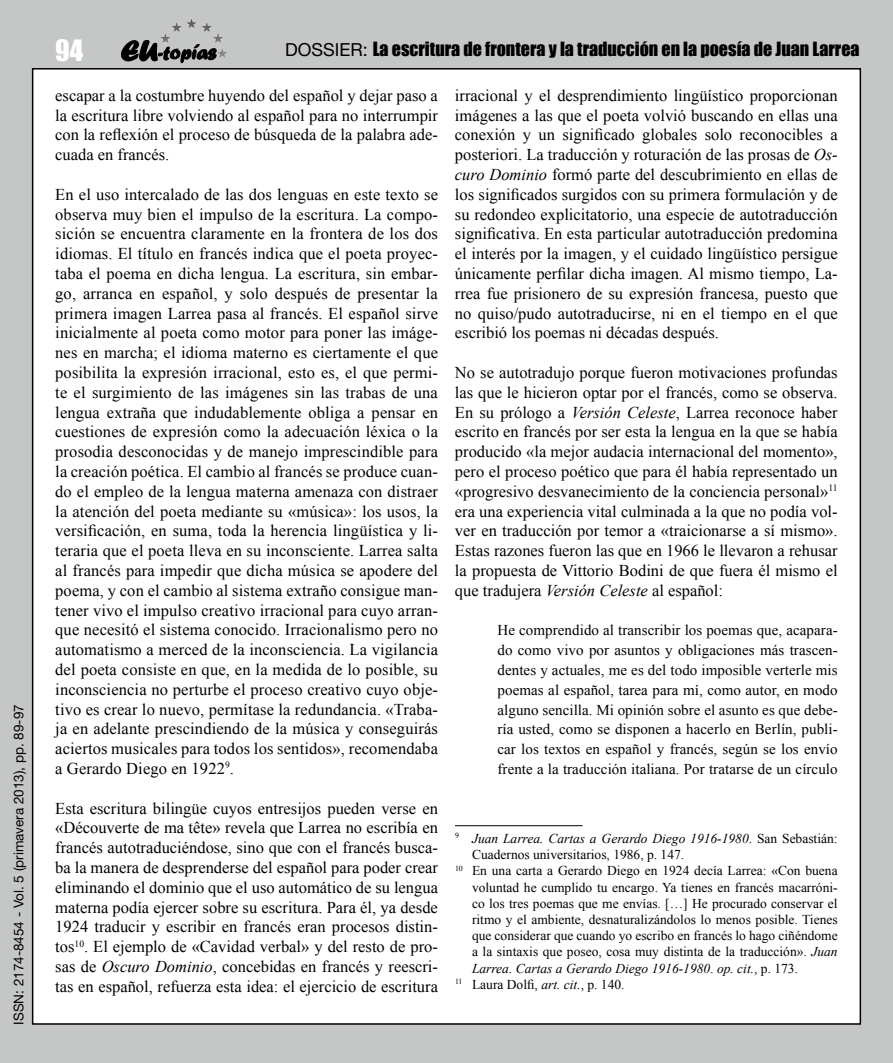
<style>
.page{position:relative;width:893px;height:1063px;background:#c5c6c6}
.page>*{position:absolute;margin:0;border:0;box-sizing:border-box;transform-origin:0 0}
.t1{font:27px "Impact";color:#fff}
.t2{font:18px "Impact";color:#000}
.t3{font:16.5px/19.8px "Times New Roman";color:#000;text-align:justify}
.t4{font:15px/19.8px "Times New Roman";letter-spacing:.005em;color:#000;text-align:justify}
.t5{font:13.5px "Times New Roman";color:#000}
.t6{font:italic 13.5px "Times New Roman";color:#000}
.t7{font:13.5px "Helvetica Neue";color:#000}
.s1{font-family:"Helvetica Neue"}
.s2{font-style:italic}
.s3{font-style:normal}
</style>
<div class="page">
<div style="left:33px;top:69px;width:827px;height:955px;background:#fff"></div>
<svg style="left:121px;top:40px;width:95px;height:23px"></svg>
<hr style="left:161px;top:19px;width:66px;height:1px;background:#575757">
<hr style="left:161px;top:20px;width:66px;height:1px;background:#585858">
<hr style="left:161px;top:21px;width:66px;height:1px;background:#595959">
<hr style="left:161px;top:22px;width:66px;height:1px;background:#5b5b5a">
<hr style="left:161px;top:23px;width:66px;height:1px;background:#5c5c5b">
<hr style="left:161px;top:24px;width:66px;height:1px;background:#5e5e5d">
<hr style="left:161px;top:25px;width:66px;height:1px;background:#5f5f5e">
<hr style="left:161px;top:26px;width:66px;height:1px;background:#616160">
<hr style="left:161px;top:27px;width:66px;height:1px;background:#626261">
<hr style="left:161px;top:28px;width:66px;height:1px;background:#646463">
<hr style="left:161px;top:29px;width:66px;height:1px;background:#656564">
<hr style="left:161px;top:30px;width:66px;height:1px;background:#666665">
<hr style="left:161px;top:31px;width:66px;height:1px;background:#686867">
<hr style="left:161px;top:32px;width:66px;height:1px;background:#696968">
<hr style="left:161px;top:33px;width:66px;height:1px;background:#6b6b6a">
<hr style="left:161px;top:34px;width:66px;height:1px;background:#6c6c6b">
<hr style="left:161px;top:35px;width:66px;height:1px;background:#6d6d6d">
<hr style="left:161px;top:36px;width:66px;height:1px;background:#6e6e6e">
<hr style="left:161px;top:37px;width:66px;height:1px;background:#707070">
<hr style="left:161px;top:38px;width:66px;height:1px;background:#717171">
<hr style="left:161px;top:39px;width:66px;height:1px;background:#737373">
<hr style="left:161px;top:40px;width:66px;height:1px;background:#747474">
<hr style="left:161px;top:41px;width:66px;height:1px;background:#757574">
<hr style="left:161px;top:42px;width:66px;height:1px;background:#777776">
<hr style="left:161px;top:43px;width:66px;height:1px;background:#787877">
<hr style="left:161px;top:44px;width:66px;height:1px;background:#7a7a79">
<hr style="left:161px;top:45px;width:66px;height:1px;background:#7b7b7a">
<hr style="left:161px;top:46px;width:66px;height:1px;background:#7c7d7c">
<hr style="left:161px;top:47px;width:66px;height:1px;background:#7d7e7d">
<hr style="left:161px;top:48px;width:66px;height:1px;background:#7f7f7f">
<hr style="left:161px;top:49px;width:66px;height:1px;background:#808080">
<hr style="left:161px;top:50px;width:66px;height:1px;background:#818181">
<hr style="left:161px;top:51px;width:66px;height:1px;background:#838383">
<hr style="left:161px;top:52px;width:66px;height:1px;background:#848484">
<hr style="left:161px;top:53px;width:66px;height:1px;background:#868685">
<hr style="left:161px;top:54px;width:66px;height:1px;background:#878786">
<hr style="left:161px;top:55px;width:66px;height:1px;background:#888988">
<hr style="left:161px;top:56px;width:66px;height:1px;background:#898989">
<hr style="left:161px;top:57px;width:66px;height:1px;background:#8b8b8b">
<hr style="left:455px;top:825px;width:128px;height:1px;background:#000">
<p class="t7" style="left:11px;top:1025px;width:322px;rotate:-90deg">ISSN: 2174-8454 - Vol. 5 (primavera 2013), pp. 89-97</p>
<h1 class="t1" style="left:55px;top:29px;width:30px">94</h1>
<p class="t2" style="left:285px;top:35px;width:576px"><span class="s1">DOSSIER:</span> La escritura de frontera y la traducción en la poesía de Juan Larrea</p>
<p class="t3" style="left:55px;top:85px;width:384px">escapar a la costumbre huyendo del español y dejar paso a la escritura libre volviendo al español para no interrumpir con la reflexión el proceso de búsqueda de la palabra ade&shy;cuada en francés.</p>
<p class="t3" style="left:55px;top:184px;width:384px">En el uso intercalado de las dos lenguas en este texto se observa muy bien el impulso de la escritura. La compo&shy;sición se encuentra claramente en la frontera de los dos idiomas. El título en francés indica que el poeta proyec&shy;taba el poema en dicha lengua. La escritura, sin embar&shy;go, arranca en español, y solo después de presentar la primera imagen Larrea pasa al francés. El español sirve inicialmente al poeta como motor para poner las imáge&shy;nes en marcha; el idioma materno es ciertamente el que posibilita la expresión irracional, esto es, el que permi&shy;te el surgimiento de las imágenes sin las trabas de una lengua extraña que indudablemente obliga a pensar en cuestiones de expresión como la adecuación léxica o la prosodia desconocidas y de manejo imprescindible para la creación poética. El cambio al francés se produce cuan&shy;do el empleo de la lengua materna amenaza con distraer la atención del poeta mediante su «música»: los usos, la versificación, en suma, toda la herencia lingüística y li&shy;teraria que el poeta lleva en su inconsciente. Larrea salta al francés para impedir que dicha música se apodere del poema, y con el cambio al sistema extraño consigue man&shy;tener vivo el impulso creativo irracional para cuyo arran&shy;que necesitó el sistema conocido. Irracionalismo pero no automatismo a merced de la inconsciencia. La vigilancia del poeta consiste en que, en la medida de lo posible, su inconsciencia no perturbe el proceso creativo cuyo obje&shy;tivo es crear lo nuevo, permítase la redundancia. «Traba&shy;ja en adelante prescindiendo de la música y conseguirás aciertos musicales para todos los sentidos», recomendaba a Gerardo Diego en 1922<sup>9</sup>.</p>
<p class="t3" style="left:55px;top:798px;width:384px">Esta escritura bilingüe cuyos entresijos pueden verse en «Découverte de ma tête» revela que Larrea no escribía en francés autotraduciéndose, sino que con el francés busca&shy;ba la manera de desprenderse del español para poder crear eliminando el dominio que el uso automático de su lengua materna podía ejercer sobre su escritura. Para él, ya desde 1924 traducir y escribir en francés eran procesos distin&shy;tos<sup>10</sup>. El ejemplo de «Cavidad verbal» y del resto de pro&shy;sas de <span class="s2">Oscuro Dominio</span>, concebidas en francés y reescri&shy;tas en español, refuerza esta idea: el ejercicio de escritura</p>
<p class="t3" style="left:455px;top:85px;width:384px">irracional y el desprendimiento lingüístico proporcionan imágenes a las que el poeta volvió buscando en ellas una conexión y un significado globales solo reconocibles a posteriori. La traducción y roturación de las prosas de <span class="s2">Os&shy;curo Dominio</span> formó parte del descubrimiento en ellas de los significados surgidos con su primera formulación y de su redondeo explicitatorio, una especie de autotraducción significativa. En esta particular autotraducción predomina el interés por la imagen, y el cuidado lingüístico persigue únicamente perfilar dicha imagen. Al mismo tiempo, La&shy;rrea fue prisionero de su expresión francesa, puesto que no quiso/pudo autotraducirse, ni en el tiempo en el que escribió los poemas ni décadas después.</p>
<p class="t3" style="left:455px;top:362px;width:384px">No se autotradujo porque fueron motivaciones profundas las que le hicieron optar por el francés, como se observa.<br>En su prólogo a <span class="s2">Versión Celeste</span>, Larrea reconoce haber escrito en francés por ser esta la lengua en la que se había producido «la mejor audacia internacional del momento», pero el proceso poético que para él había representado un «progresivo desvanecimiento de la conciencia personal»<sup>11 </sup>era una experiencia vital culminada a la que no podía vol&shy;ver en traducción por temor a «traicionarse a sí mismo».<br>Estas razones fueron las que en 1966 le llevaron a rehusar la propuesta de Vittorio Bodini de que fuera él mismo el que tradujera <span class="s2">Versión Celeste</span> al español:</p>
<p class="t4" style="left:497px;top:620px;width:342px">He comprendido al transcribir los poemas que, acapara&shy;do como vivo por asuntos y obligaciones más trascen&shy;dentes y actuales, me es del todo imposible verterle mis poemas al español, tarea para mí, como autor, en modo alguno sencilla. Mi opinión sobre el asunto es que debe&shy;ría usted, como se disponen a hacerlo en Berlín, publi&shy;car los textos en español y francés, según se los envío frente a la traducción italiana. Por tratarse de un círculo</p>
<p class="t6" style="left:455px;top:829px;width:384px"><sup>9</sup> Juan Larrea. Cartas a Gerardo Diego 1916-1980<span class="s3">. San Sebastián:</span></p>
<p class="t5" style="left:472px;top:846px;width:214px">Cuadernos universitarios, 1986, p. 147.</p>
<p class="t5" style="left:455px;top:862px;width:384px"><sup>10</sup> En una carta a Gerardo Diego en 1924 decía Larrea: «Con buena</p>
<p class="t5" style="left:472px;top:878px;width:367px">voluntad he cumplido tu encargo. Ya tienes en francés macarróni-</p>
<p class="t5" style="left:472px;top:894px;width:367px">co los tres poemas que me envías. […] He procurado conservar el</p>
<p class="t5" style="left:472px;top:910px;width:367px">ritmo y el ambiente, desnaturalizándolos lo menos posible. Tienes</p>
<p class="t5" style="left:472px;top:927px;width:367px">que considerar que cuando yo escribo en francés lo hago ciñéndome</p>
<p class="t5" style="left:472px;top:943px;width:367px">a la sintaxis que poseo, cosa muy distinta de la traducción». <span class="s2">Juan</span></p>
<p class="t6" style="left:472px;top:959px;width:327px">Larrea. Cartas a Gerardo Diego 1916-1980<span class="s3">.</span> op. cit.<span class="s3">, p. 173.</span></p>
<p class="t5" style="left:455px;top:975px;width:171px"><sup>11</sup> Laura Dolfi, <span class="s2">art. cit.</span>, p. 140.</p>
</div>
